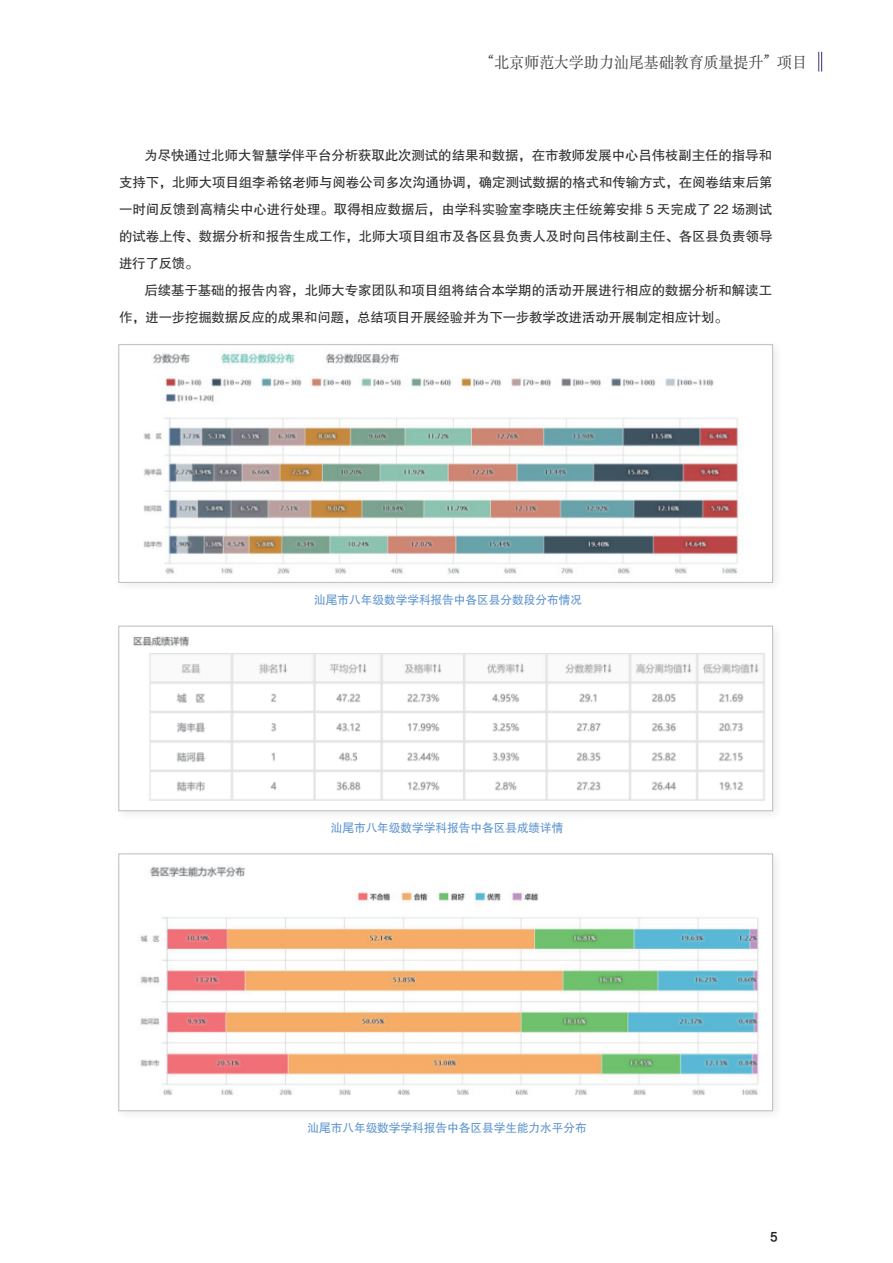
<style>
.page{position:relative;width:893px;height:1263px;background:#fff}
.page>*{position:absolute;margin:0;border:0;box-sizing:border-box;transform-origin:0 0}
.t1{font:15.75px "ST Songti SC Regular";color:#444546;scale:.95 1}
.t2{font:13.5px/27px "FZHTJW GB1 0";letter-spacing:-.01em;color:#312f30;text-align:justify}
.t3{font:12px "FZHTJW GB1 0";color:#5f95cf}
.t4{font:12px "FZLTZHK GBK1 0";color:#231f20;scale:.95 1}
</style>
<div class="page">
<svg style="left:818px;top:52px;width:4px;height:20px"></svg>
<img style="left:143px;top:350px;width:598px;height:224px">
<div style="left:119px;top:344px;width:654px;height:239px;border:1px solid #bcbdc0"></div>
<div style="left:113px;top:621px;width:671px;height:201px;background:#231f20;opacity:.08"></div>
<div style="left:119px;top:626px;width:654px;height:185px;background:#fff"></div>
<img style="left:133px;top:636px;width:632px;height:165px">
<div style="left:119px;top:626px;width:654px;height:185px;border:1px solid #bcbdc0"></div>
<div style="left:113px;top:848px;width:671px;height:274px;background:#231f20;opacity:.08"></div>
<div style="left:119px;top:854px;width:654px;height:257px;background:#fff"></div>
<img style="left:140px;top:866px;width:620px;height:229px">
<div style="left:119px;top:854px;width:654px;height:257px;border:1px solid #bcbdc0"></div>
<p class="t1" style="left:488px;top:52px;width:337px">“北京师范大学助力汕尾基础教育质量提升” 项目</p>
<p class="t2" style="left:119px;top:142px;width:655px;text-indent:26px">为尽快通过北师大智慧学伴平台分析获取此次测试的结果和数据，在市教师发展中心吕伟枝副主任的指导和支持下，北师大项目组李希铭老师与阅卷公司多次沟通协调，确定测试数据的格式和传输方式，在阅卷结束后第一时间反馈到高精尖中心进行处理。取得相应数据后，由学科实验室李晓庆主任统筹安排 5 天完成了 22 场测试的试卷上传、数据分析和报告生成工作，北师大项目组市及各区县负责人及时向吕伟枝副主任、各区县负责领导进行了反馈。</p>
<p class="t2" style="left:119px;top:277px;width:655px;text-indent:26px">后续基于基础的报告内容，北师大专家团队和项目组将结合本学期的活动开展进行相应的数据分析和解读工作，进一步挖掘数据反应的成果和问题，总结项目开展经验并为下一步教学改进活动开展制定相应计划。</p>
<p class="t3" style="left:314px;top:593px;width:269px">汕尾市八年级数学学科报告中各区县分数段分布情况</p>
<p class="t3" style="left:331px;top:821px;width:234px">汕尾市八年级数学学科报告中各区县成绩详情</p>
<p class="t3" style="left:307px;top:1121px;width:281px">汕尾市八年级数学学科报告中各区县学生能力水平分布</p>
<p class="t4" style="left:770px;top:1230px;width:9px">5</p>
</div>
